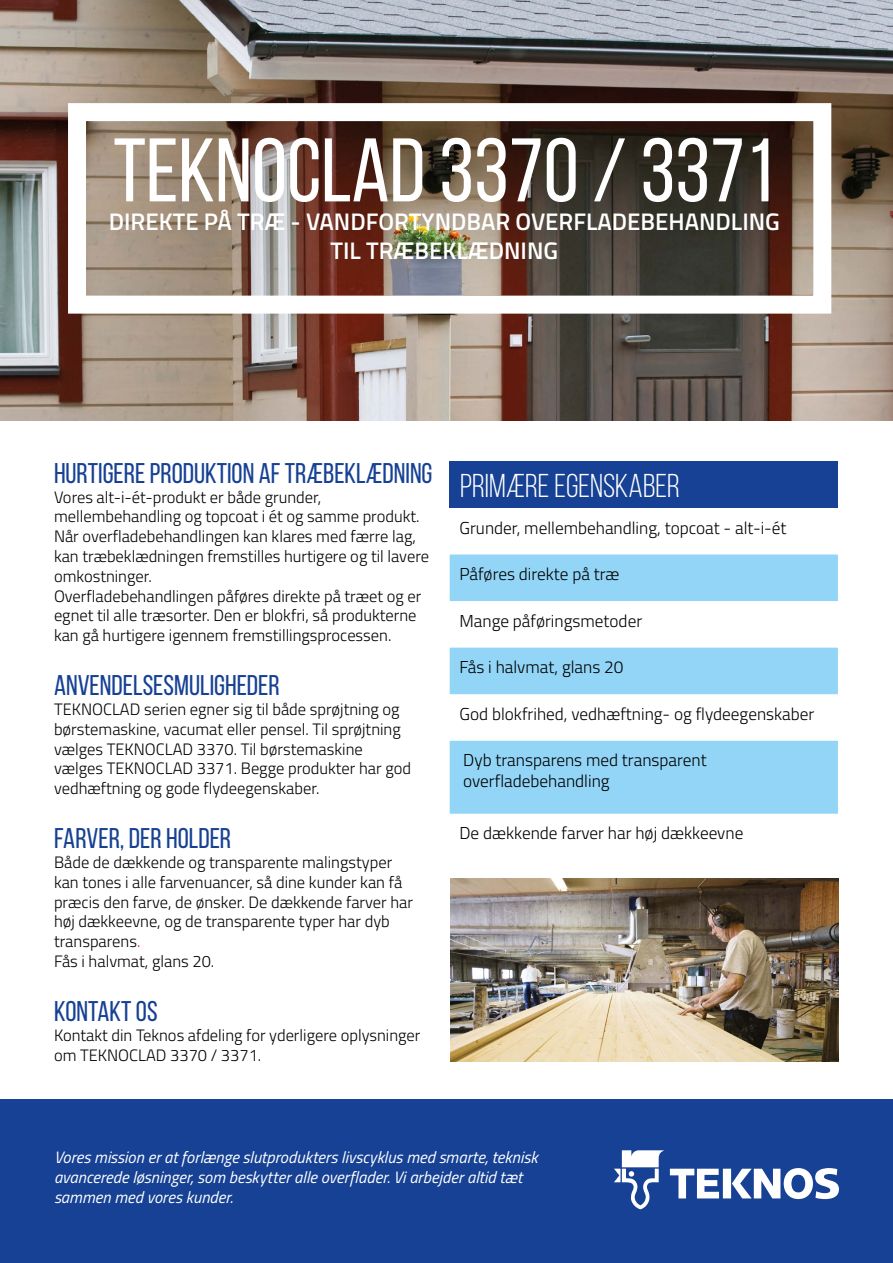
<style>
.page{position:relative;width:893px;height:1263px;background:#fff}
.page>*{position:absolute;margin:0;border:0;box-sizing:border-box;transform-origin:0 0}
.t1{font:90px "Bebas Neue";color:#fff}
.t2{font:33px "Bebas Neue";color:#fff}
.t3{font:28.5px "Bebas Neue";color:#164194}
.t4{font:600 24px/28.8px "Titillium Web";color:#fff;text-align:center}
.t5{font:300 17.25px/20.7px "Titillium Web";color:#000}
.t6{font:300 16.5px/19.8px "Titillium Web";color:#000}
.t7{font:italic 16.5px/19.8px "Titillium Web";color:#fff}
.s1{color:#e6007d}
</style>
<div class="page">
<img style="left:0;top:0;width:893px;height:421px">
<div style="left:0;top:1099px;width:893px;height:164px;background:#164194"></div>
<svg style="left:614px;top:1150px;width:50px;height:59px"></svg>
<svg style="left:670px;top:1168px;width:169px;height:31px"></svg>
<div style="left:450px;top:461px;width:388px;height:47px;background:#164194"></div>
<svg style="left:450px;top:554px;width:388px;height:260px;fill:#93d5f6"></svg>
<img style="left:451px;top:878px;width:388px;height:183px">
<h1 class="t1" style="left:113px;top:122px;width:663px">TEKNOCLAD 3370 / 3371</h1>
<h3 class="t4" style="left:109px;top:206px;width:673px">DIREKTE PÅ TRÆ - VANDFORTYNDBAR OVERFLADEBEHANDLING<br>TIL TRÆBEKLÆDNING</h3>
<h3 class="t3" style="left:54px;top:457px;width:380px">HURTIGERE PRODUKTION AF TRÆBEKLÆDNING</h3>
<p class="t6" style="left:54px;top:486px;width:376px">Vores alt-i-ét-produkt er både grunder, mellembehandling og topcoat i ét og samme produkt.<br>Når overfladebehandlingen kan klares med færre lag, kan træbeklædningen fremstilles hurtigere og til lavere omkostninger.<br>Overfladebehandlingen påføres direkte på træet og er egnet til alle træsorter. Den er blokfri, så produkterne kan gå hurtigere igennem fremstillingsprocessen.</p>
<h3 class="t3" style="left:54px;top:670px;width:227px">ANVENDELSESMULIGHEDER</h3>
<p class="t6" style="left:54px;top:698px;width:359px">TEKNOCLAD serien egner sig til både sprøjtning og børstemaskine, vacumat eller pensel. Til sprøjtning vælges TEKNOCLAD 3370. Til børstemaskine vælges TEKNOCLAD 3371. Begge produkter har god vedhæftning og gode flydeegenskaber.</p>
<h3 class="t3" style="left:54px;top:823px;width:179px">FARVER, DER HOLDER</h3>
<p class="t6" style="left:54px;top:851px;width:361px">Både de dækkende og transparente malingstyper kan tones i alle farvenuancer, så dine kunder kan få præcis den farve, de ønsker. De dækkende farver har høj dækkeevne, og de transparente typer har dyb transparens<span class="s1">.<br></span>Fås i halvmat, glans 20.</p>
<h3 class="t3" style="left:54px;top:996px;width:105px">KONTAKT OS</h3>
<p class="t6" style="left:54px;top:1024px;width:368px">Kontakt din Teknos afdeling for yderligere oplysninger om TEKNOCLAD 3370 / 3371.</p>
<h2 class="t2" style="left:460px;top:468px;width:221px">PRIMÆRE EGENSKABER</h2>
<p class="t5" style="left:459px;top:516px;width:329px">Grunder, mellembehandling, topcoat - alt-i-ét</p>
<p class="t5" style="left:459px;top:563px;width:162px">Påføres direkte på træ</p>
<p class="t5" style="left:459px;top:609px;width:184px">Mange påføringsmetoder</p>
<p class="t5" style="left:459px;top:656px;width:166px">Fås i halvmat, glans 20</p>
<p class="t5" style="left:459px;top:702px;width:356px">God blokfrihed, vedhæftning- og flydeegenskaber</p>
<p class="t5" style="left:463px;top:749px;width:245px">Dyb transparens med transparent overfladebehandling</p>
<p class="t5" style="left:459px;top:822px;width:285px">De dækkende farver har høj dækkeevne</p>
<p class="t7" style="left:54px;top:1147px;width:485px">Vores mission er at forlænge slutprodukters livscyklus med smarte, teknisk avancerede løsninger, som beskytter alle overflader. Vi arbejder altid tæt sammen med vores kunder.</p>
</div>
